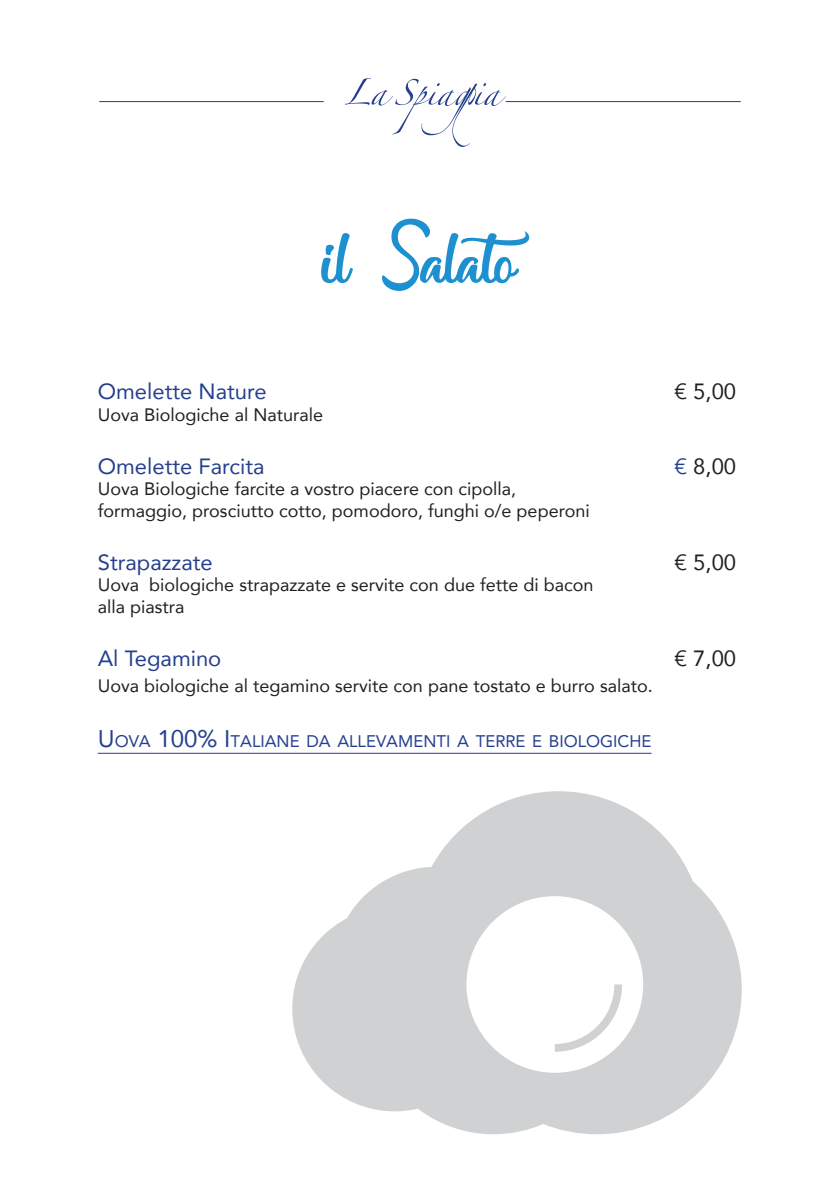
<style>
.page{position:relative;width:840px;height:1191px;background:#fff}
.page>*{position:absolute;margin:0;border:0;box-sizing:border-box;transform-origin:0 0}
.t1{font:120px "Marguaritas";color:#1d90d0}
.t2{font:22px "Avenir";color:#253f8e}
.t3{font:22px "Avenir";color:#231f20}
.t4{font:18px/21.6px "Avenir";color:#231f20}
.t5{font:16.8px "Avenir";color:#253f8e}
.s1{color:#253f8e}
.s2{font-size:24px}
</style>
<div class="page">
<hr style="left:98px;top:753px;width:553px;height:1px;background:#253f8e">
<svg style="left:345px;top:78px;width:160px;height:69px"></svg>
<hr style="left:505px;top:101px;width:235px;height:1px;background:#253f8e">
<hr style="left:99px;top:101px;width:224px;height:1px;background:#253f8e">
<svg style="left:292px;top:791px;width:449px;height:343px;fill:#cfd1d2"></svg>
<svg style="left:554px;top:984px;width:67px;height:67px"></svg>
<h1 class="t1" style="left:324px;top:193px;width:192px">il Salato</h1>
<p class="t2" style="left:98px;top:374px;width:170px">Omelette Nature</p>
<p class="t3" style="left:674px;top:374px;width:63px">€ 5,00</p>
<p class="t4" style="left:98px;top:403px;width:227px">Uova Biologiche al Naturale</p>
<p class="t2" style="left:98px;top:448px;width:168px">Omelette Farcita</p>
<p class="t3" style="left:674px;top:448px;width:63px"><span class="s1">€</span> 8,00</p>
<p class="t4" style="left:98px;top:477px;width:493px">Uova Biologiche farcite a vostro piacere con cipolla, formaggio, prosciutto cotto, pomodoro, funghi o/e peperoni</p>
<p class="t2" style="left:98px;top:544px;width:116px">Strapazzate</p>
<p class="t3" style="left:674px;top:544px;width:63px">€ 5,00</p>
<p class="t4" style="left:98px;top:573px;width:497px">Uova biologiche strapazzate e servite con due fette di bacon alla piastra</p>
<p class="t2" style="left:98px;top:640px;width:125px">Al Tegamino</p>
<p class="t3" style="left:674px;top:640px;width:63px">€ 7,00</p>
<p class="t4" style="left:98px;top:674px;width:556px">Uova biologiche al tegamino servite con pane tostato e burro salato.</p>
<p class="t5" style="left:98px;top:728px;width:555px"><span class="s2">U</span>OVA <span class="s2">100% I</span>TALIANE DA ALLEVAMENTI A TERRE E BI OLOGI CHE</p>
</div>
